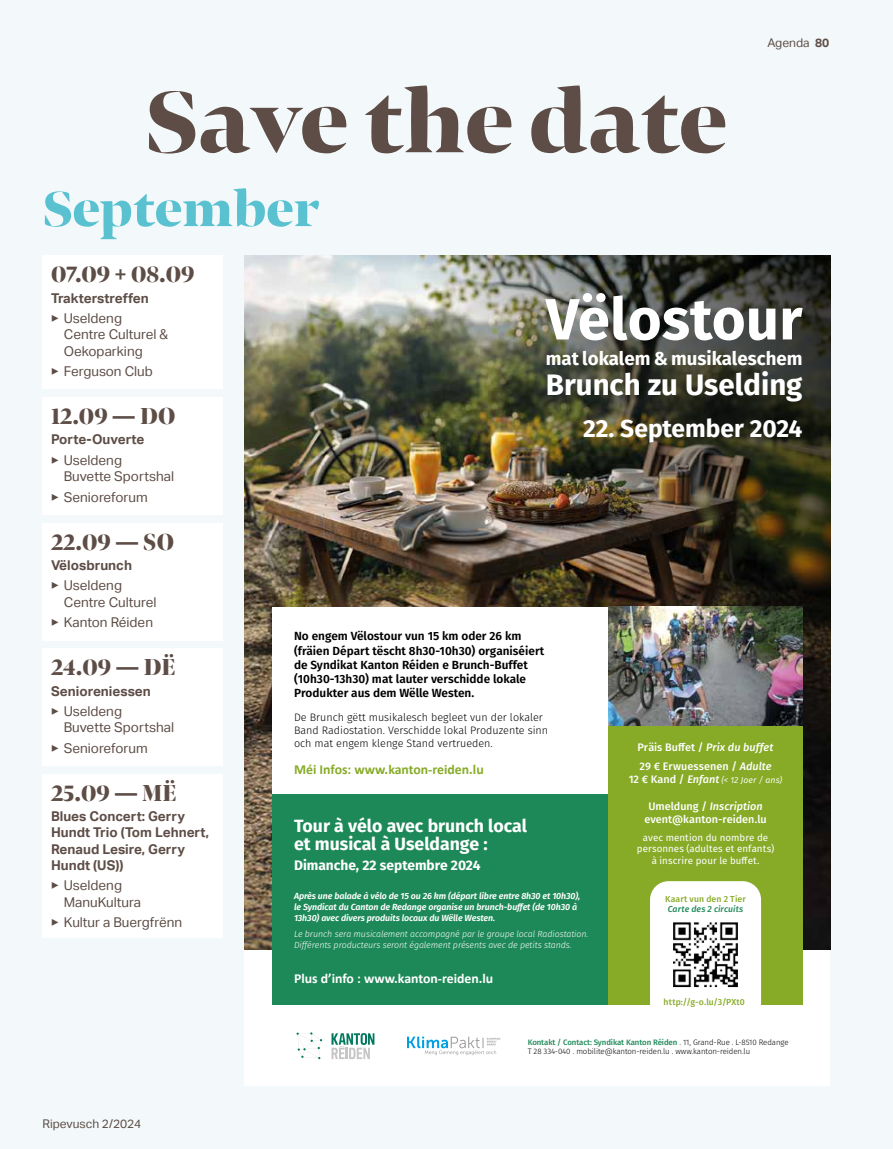
<style>
.page{position:relative;width:893px;height:1149px;background:#fff}
.page>*{position:absolute;margin:0;border:0;box-sizing:border-box;transform-origin:0 0}
.t1{font:900 90px "Bennet Banner";color:#5d4d46}
.t2{font:700 58.05px "Fira Sans";letter-spacing:.005em;color:#fff}
.t3{font:900 51px "Bennet Banner";color:#5ac1d0}
.t4{font:700 29.55px "Fira Sans";color:#fff}
.t5{font:700 24.6px "Fira Sans";color:#fff}
.t6{font:900 24px "Bennet Banner Condensed";color:#5d4d46}
.t7{font:700 18.75px "Fira Sans";color:#fff}
.t8{font:700 17.7px/17.7px "Fira Sans";color:#fff}
.t9{font:700 13.8px "Calibri";color:#fff}
.t10{font:700 13.8px "Calibri";color:#87ab27}
.t11{font:700 13.8px "Fira Sans";color:#fff}
.t12{font:13.5px/16.2px "Aktiv Grotesk";color:#5d4d46}
.t13{font:700 13.5px/16.2px "Aktiv Grotesk";color:#5d4d46}
.t14{font:12px "Aktiv Grotesk";color:#5d4d46}
.t15{font:600 11.85px/14.1px "Fira Sans";color:#000}
.t16{font:500 10.95px/19.2px "Fira Sans";color:#fff}
.t17{font:300 10.8px/13px "Fira Sans";color:#000}
.t18{font:9.75px/11.7px "Fira Sans";letter-spacing:.005em;color:#fff;text-align:center}
.t19{font:italic 600 8.85px/10.6px "Fira Sans";letter-spacing:-.01em;color:#fff}
.t20{font:italic 300 8.85px/10.6px "Fira Sans";letter-spacing:-.01em;color:#fff}
.t21{font:500 8.7px "Fira Sans";letter-spacing:.015em;color:#87ab27}
.t22{font:italic 8.7px "Fira Sans";letter-spacing:.01em;color:#fff}
.t23{font:italic 500 8.7px "Fira Sans";letter-spacing:.01em;color:#1e8958}
.t24{font:300 7.8px/9.4px "Fira Sans";letter-spacing:-.01em;color:#000}
.s1{font-weight:700}
.s2{font-style:italic}
.s3{font-weight:500;font-style:normal;font-size:10.95px}
.s4{font-weight:500;font-size:10.95px}
.s5{font-weight:500;color:#1e8958}
</style>
<div class="page">
<div style="left:0;top:0;width:893px;height:1148px;background:#f3f9fb"></div>
<img style="left:244px;top:256px;width:82px;height:693px">
<img style="left:326px;top:256px;width:504px;height:720px">
<div style="left:273px;top:606px;width:530px;height:478px;background:#fff"></div>
<div style="left:273px;top:793px;width:530px;height:210px;background:#1e8958"></div>
<div style="left:608px;top:715px;width:195px;height:288px;background:#87ab27"></div>
<div style="left:650px;top:880px;width:111px;height:148px;background:#fff;border-radius:19px"></div>
<img style="left:673px;top:922px;width:65px;height:66px">
<svg style="left:331px;top:1033px;width:43px;height:25px"></svg>
<svg style="left:296px;top:1032px;width:26px;height:26px"></svg>
<svg style="left:407px;top:1036px;width:93px;height:18px"></svg>
<img style="left:608px;top:606px;width:195px;height:119px">
<div style="left:43px;top:256px;width:180px;height:133px;background:#fff"></div>
<div style="left:43px;top:397px;width:180px;height:117px;background:#fff"></div>
<div style="left:43px;top:648px;width:180px;height:117px;background:#fff"></div>
<div style="left:43px;top:774px;width:180px;height:163px;background:#fff"></div>
<div style="left:43px;top:523px;width:180px;height:117px;background:#fff"></div>
<p class="t14" style="left:767px;top:36px;width:63px">Agenda <span class="s1">80</span></p>
<h1 class="t1" style="left:145px;top:61px;width:583px">Save the date</h1>
<h3 class="t3" style="left:43px;top:174px;width:278px">September</h3>
<h3 class="t6" style="left:51px;top:258px;width:145px">07.09 + 08.09</h3>
<p class="t13" style="left:51px;top:290px;width:99px">Trakterstreffen</p>
<p class="t12" style="left:64px;top:310px;width:106px;text-indent:-13px">▶ Useldeng<br>Centre Culturel &amp;<br>Oekoparking</p>
<p class="t12" style="left:51px;top:363px;width:103px">▶ Ferguson Club</p>
<h3 class="t6" style="left:51px;top:399px;width:126px">12.09 — DO</h3>
<p class="t13" style="left:51px;top:431px;width:95px">Porte-Ouverte</p>
<p class="t12" style="left:64px;top:452px;width:112px;text-indent:-13px">▶ Useldeng<br>Buvette Sportshal</p>
<p class="t12" style="left:51px;top:488px;width:98px">▶ Senioreforum</p>
<h2 class="t2" style="left:546px;top:270px;width:258px">Vëlostour</h2>
<h3 class="t7" style="left:546px;top:342px;width:258px">mat lokalem &amp; musikaleschem</h3>
<h3 class="t4" style="left:546px;top:359px;width:258px">Brunch zu Uselding</h3>
<h3 class="t5" style="left:583px;top:407px;width:221px">22. September 2024</h3>
<h3 class="t6" style="left:51px;top:525px;width:125px">22.09 — SO</h3>
<p class="t13" style="left:51px;top:557px;width:82px">Vëlosbrunch</p>
<p class="t12" style="left:64px;top:577px;width:94px;text-indent:-13px">▶ Useldeng<br>Centre Culturel</p>
<p class="t12" style="left:51px;top:614px;width:104px">▶ Kanton Réiden</p>
<h3 class="t6" style="left:51px;top:650px;width:126px">24.09 — DË</h3>
<p class="t13" style="left:51px;top:682px;width:101px">Senioreniessen</p>
<p class="t12" style="left:64px;top:703px;width:112px;text-indent:-13px">▶ Useldeng<br>Buvette Sportshal</p>
<p class="t12" style="left:51px;top:739px;width:98px">▶ Senioreforum</p>
<h3 class="t6" style="left:51px;top:776px;width:127px">25.09 — MË</h3>
<p class="t13" style="left:51px;top:808px;width:160px">Blues Concert: Gerry<br>Hundt Trio (Tom Lehnert,<br>Renaud Lesire, Gerry<br>Hundt (US))</p>
<p class="t12" style="left:64px;top:877px;width:79px;text-indent:-13px">▶ Useldeng<br>ManuKultura</p>
<p class="t12" style="left:51px;top:913px;width:133px">▶ Kultur a Buergfrënn</p>
<p class="t14" style="left:43px;top:1116px;width:100px">Ripevusch 2/2024</p>
<p class="t15" style="left:294px;top:628px;width:252px">No engem Vëlostour vun 15 km oder 26 km (fräien Départ tëscht 8h30-10h30) organiséiert de Syndikat Kanton Réiden e Brunch-Buffet (10h30-13h30) mat lauter verschidde lokale Produkter aus dem Wëlle Westen.</p>
<p class="t17" style="left:294px;top:710px;width:256px">De Brunch gëtt musikalesch begleet vun der lokaler<br>Band Radiostation. Verschidde lokal Produzente sinn och mat engem klenge Stand vertrueden.</p>
<p class="t10" style="left:294px;top:759px;width:191px">Méi Infos: www.kanton-reiden.lu</p>
<h3 class="t8" style="left:294px;top:815px;width:235px">Tour à vélo avec brunch local et musical à Useldange :</h3>
<p class="t11" style="left:294px;top:853px;width:188px">Dimanche, 22 septembre 2024</p>
<p class="t19" style="left:294px;top:890px;width:288px">Après une balade à vélo de 15 ou 26 km (départ libre entre 8h30 et 10h30), le Syndicat du Canton de Redange organise un brunch-buffet (de 10h30 à<br>13h30) avec divers produits locaux du Wëlle Westen.</p>
<p class="t20" style="left:294px;top:928px;width:296px">Le brunch sera musicalement accompagné par le groupe local Radiostation.<br>Différents producteurs seront également présents avec de petits stands.</p>
<p class="t9" style="left:294px;top:967px;width:201px">Plus d’info : www.kanton-reiden.lu</p>
<p class="t16" style="left:638px;top:736px;width:137px">Präis Buffet / <span class="s2">Prix du buffet<br></span>29 € Erwuessenen / <span class="s2">Adulte</span></p>
<p class="t22" style="left:629px;top:773px;width:155px"><span class="s3">12 € Kand /</span> <span class="s4">Enfant</span> (&lt; 12 Joer / ans)</p>
<p class="t16" style="left:644px;top:798px;width:124px;line-height:13px;text-align:center">Umeldung / <span class="s2">Inscription </span>event@kanton-reiden.lu</p>
<p class="t18" style="left:637px;top:830px;width:139px">avec mention du nombre de personnes (adultes et enfants) à inscrire pour le buffet.</p>
<p class="t21" style="left:665px;top:891px;width:82px">Kaart vun den 2 Tier</p>
<p class="t23" style="left:668px;top:901px;width:77px">Carte des 2 circuits</p>
<p class="t21" style="left:664px;top:994px;width:83px">http://g-o.lu/3/PXt0</p>
<p class="t24" style="left:528px;top:1036px;width:262px"><span class="s5">Kontakt / Contact: Syndikat Kanton Réiden</span> . 11, Grand-Rue . L-8510 Redange<br>T 28 334-040 . mobilite@kanton-reiden.lu . www.kanton-reiden.lu</p>
</div>
